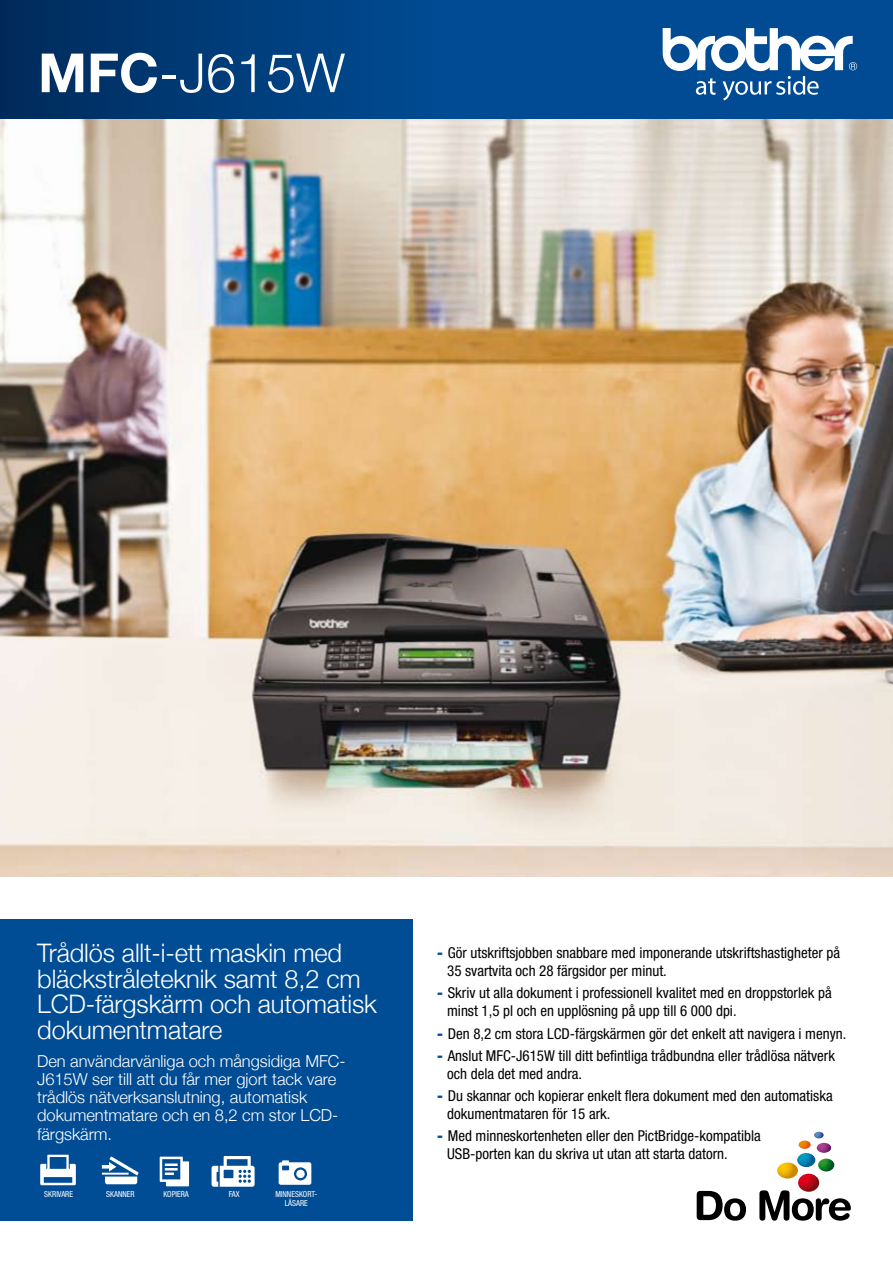
<style>
.page{position:relative;width:893px;height:1263px;background:#fff}
.page>*{position:absolute;margin:0;border:0;box-sizing:border-box;transform-origin:0 0}
.t1{font:300 54px "Helvetica Neue";color:#fff}
.t2{font:300 25.5px/25.5px "Helvetica Neue";letter-spacing:-.005em;color:#fff}
.t3{font:300 16.5px/18px "Helvetica Neue";letter-spacing:-.005em;color:#fff}
.t4{font:condensed 15px/18px "Helvetica Neue";color:#000}
.t5{font:condensed 8.25px/9px "Helvetica Neue";color:#fff;text-align:center;scale:.96 1}
.s1{font-weight:700}
.s2{font-family:"Swiss 721 BT";font-weight:900;color:#004b93}
</style>
<div class="page">
<div style="left:0;top:918px;width:412px;height:302px;background:#004d95"></div>
<div style="left:0;top:0;width:893px;height:119px;background:linear-gradient(to right,#00346a,#0053a1)"></div>
<svg style="left:663px;top:28px;width:194px;height:72px"></svg>
<img style="left:0;top:119px;width:893px;height:757px">
<svg style="left:697px;top:1191px;width:49px;height:29px"></svg>
<svg style="left:759px;top:1132px;width:92px;height:88px"></svg>
<svg style="left:212px;top:1156px;width:43px;height:31px"></svg>
<svg style="left:40px;top:1155px;width:36px;height:30px"></svg>
<hr style="left:45px;top:1172px;width:26px;height:4px;background:#fff">
<svg style="left:102px;top:1156px;width:37px;height:28px"></svg>
<svg style="left:160px;top:1156px;width:29px;height:30px"></svg>
<svg style="left:279px;top:1160px;width:32px;height:25px"></svg>
<h1 class="t1" style="left:38px;top:40px;width:309px"><span class="s1">MFC</span>-J615W</h1>
<h2 class="t2" style="left:37px;top:940px;width:341px">Trådlös allt-i-ett maskin med bläckstråleteknik samt 8,2 cm<br>LCD-färgskärm och automatisk dokumentmatare</h2>
<p class="t3" style="left:37px;top:1052px;width:310px">Den användarvänliga och mångsidiga MFC-J615W ser till att du får mer gjort tack vare trådlös nätverksanslutning, automatisk dokumentmatare och en 8,2 cm stor LCD&shy;färgskärm.</p>
<p class="t5" style="left:44px;top:1190px;width:31px">SKRIVARE</p>
<p class="t5" style="left:106px;top:1190px;width:31px">SKANNER</p>
<p class="t5" style="left:163px;top:1190px;width:28px">KOPIERA</p>
<p class="t5" style="left:229px;top:1190px;width:13px">FAX</p>
<p class="t5" style="left:275px;top:1190px;width:45px">MINNESKORT-<br>LÄSARE</p>
<p class="t4" style="left:447px;top:943px;width:394px;text-indent:-10px"><span class="s2">-</span> Gör utskriftsjobben snabbare med imponerande utskriftshastigheter på<br>35 svartvita och 28 färgsidor per minut.</p>
<p class="t4" style="left:447px;top:984px;width:386px;text-indent:-10px"><span class="s2">-</span> Skriv ut alla dokument i professionell kvalitet med en droppstorlek på minst 1,5 pl och en upplösning på upp till 6 000 dpi.</p>
<p class="t4" style="left:437px;top:1024px;width:411px"><span class="s2">-</span> Den 8,2 cm stora LCD-färgskärmen gör det enkelt att navigera i menyn.</p>
<p class="t4" style="left:447px;top:1046px;width:389px;text-indent:-10px"><span class="s2">-</span> Anslut MFC-J615W till ditt befintliga trådbundna eller trådlösa nätverk och dela det med andra.</p>
<p class="t4" style="left:447px;top:1086px;width:387px;text-indent:-10px"><span class="s2">-</span> Du skannar och kopierar enkelt flera dokument med den automatiska dokumentmataren för 15 ark.</p>
<p class="t4" style="left:447px;top:1127px;width:315px;text-indent:-10px"><span class="s2">-</span> Med minneskortenheten eller den PictBridge-kompatibla<br>USB-porten kan du skriva ut utan att starta datorn.</p>
</div>
